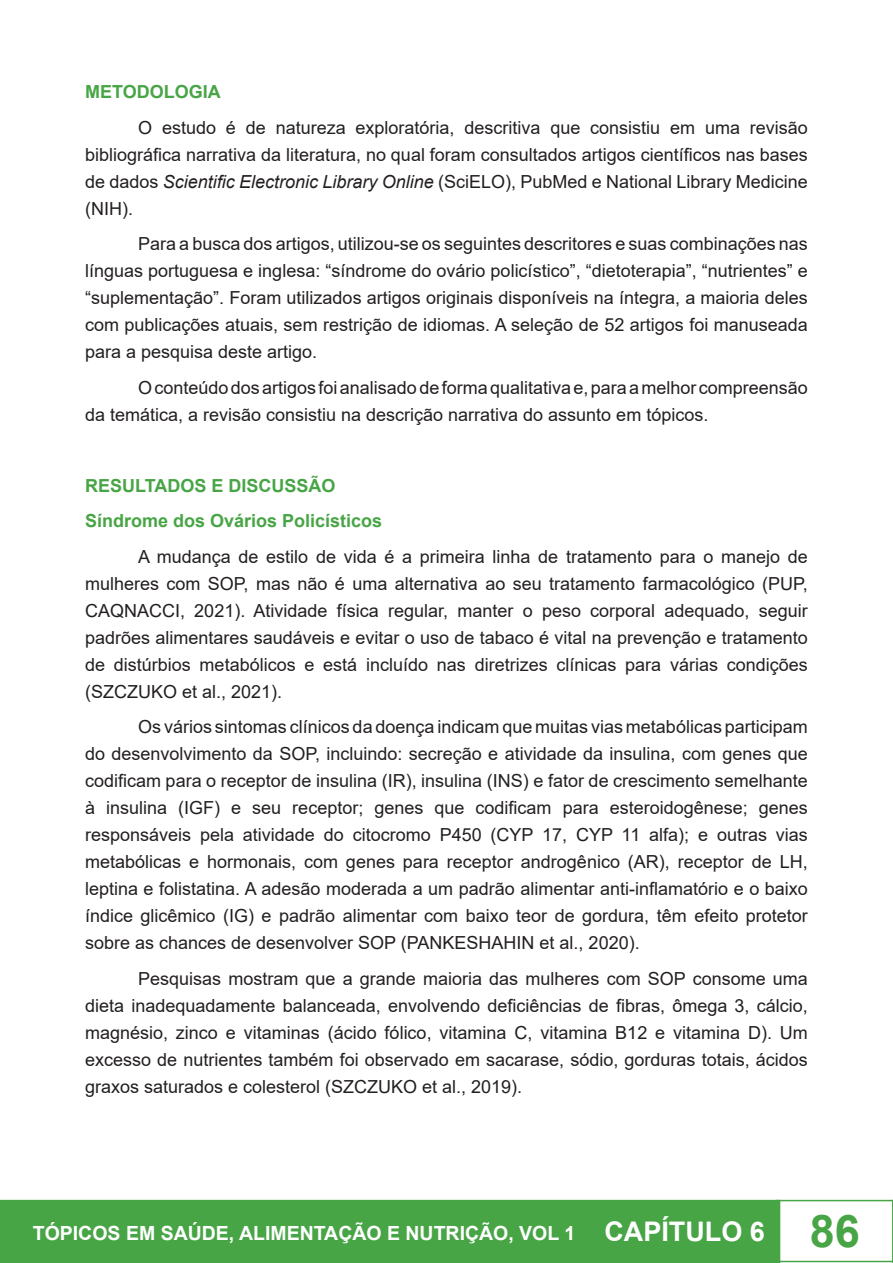
<style>
.page{position:relative;width:893px;height:1263px;background:#fff}
.page>*{position:absolute;margin:0;border:0;box-sizing:border-box;transform-origin:0 0}
.t1{font:700 19.5px "Arial";color:#fff}
.t2{font:18px/27px "Arial";color:#231f20;text-align:justify}
.Heading_3{font:700 18px "Arial";color:#48a546}
.s1{font-style:italic}
.s2{color:#212121}
.s3{font-size:27px}
.s4{font-size:45px;color:#48a546}
</style>
<div class="page">
<div style="left:0;top:1200px;width:780px;height:63px;background:#48a546"></div>
<div style="left:776px;top:1200px;width:117px;height:62px;border:2px solid #48a546"></div>
<p class="Heading_3" style="left:85px;top:79px;width:137px">METODOLOGIA</p>
<p class="t2" style="left:85px;top:114px;width:724px;text-indent:53px">O estudo é de natureza exploratória, descritiva que consistiu em uma revisão bibliográfica narrativa da literatura, no qual foram consultados artigos científicos nas bases de dados <span class="s1">Scientific Electronic Library Online</span> (SciELO), PubMed e National Library Medicine (NIH).</p>
<p class="t2" style="left:85px;top:230px;width:724px;text-indent:53px">Para a busca dos artigos, utilizou-se os seguintes descritores e suas combinações nas línguas portuguesa e inglesa: “síndrome do ovário policístico”, “dietoterapia”, “nutrientes” e “suplementação”. Foram utilizados artigos originais disponíveis na íntegra, a maioria deles com publicações atuais, sem restrição de idiomas. A seleção de 52 artigos foi manuseada para a pesquisa deste artigo.</p>
<p class="t2" style="left:85px;top:374px;width:724px;text-indent:53px">O conteúdo dos artigos foi analisado de forma qualitativa e, para a melhor compreensão da temática, a revisão consistiu na descrição narrativa do assunto em tópicos.</p>
<p class="Heading_3" style="left:85px;top:473px;width:252px">RESULTADOS E DISCUSSÃO</p>
<p class="Heading_3" style="left:85px;top:508px;width:299px">Síndrome dos Ovários Policísticos</p>
<p class="t2" style="left:85px;top:543px;width:724px;text-indent:53px"><span class="s2">A</span> mudança de estilo de vida é a primeira linha de tratamento para o manejo de mulheres com SOP, mas não é uma alternativa ao seu tratamento farmacológico (PUP, CAQNACCI, 2021). Atividade física regular, manter o peso corporal adequado, seguir padrões alimentares saudáveis e evitar o uso de tabaco é vital na prevenção e tratamento de distúrbios metabólicos e está incluído nas diretrizes clínicas para várias condições (SZCZUKO et al., 2021).</p>
<p class="t2" style="left:85px;top:713px;width:724px;text-indent:53px">Os vários sintomas clínicos da doença indicam que muitas vias metabólicas participam do desenvolvimento da SOP, incluindo: secreção e atividade da insulina, com genes que codificam para o receptor de insulina (IR), insulina (INS) e fator de crescimento semelhante à insulina (IGF) e seu receptor; genes que codificam para esteroidogênese; genes responsáveis pela atividade do citocromo P450 (CYP 17, CYP 11 alfa); e outras vias metabólicas e hormonais, com genes para receptor androgênico (AR), receptor de LH, leptina e folistatina. A adesão moderada a um padrão alimentar anti-inflamatório e o baixo índice glicêmico (IG) e padrão alimentar com baixo teor de gordura, têm efeito protetor sobre as chances de desenvolver SOP (PANKESHAHIN et al., 2020).</p>
<p class="t2" style="left:85px;top:965px;width:724px;text-indent:53px">Pesquisas mostram que a grande maioria das mulheres com SOP consome uma dieta inadequadamente balanceada, envolvendo deficiências de fibras, ômega 3, cálcio, magnésio, zinco e vitaminas (ácido fólico, vitamina C, vitamina B12 e vitamina D). Um excesso de nutrientes também foi observado em sacarase, sódio, gorduras totais, ácidos graxos saturados e colesterol (SZCZUKO et al., 2019).</p>
<p class="t1" style="left:33px;top:1219px;width:829px">TÓPICOS EM SAÚDE, ALIMENTAÇÃO E NUTRIÇÃO, VOL 1 <span class="s3">CAPÍTULO 6</span> <span class="s4">86</span></p>
</div>
